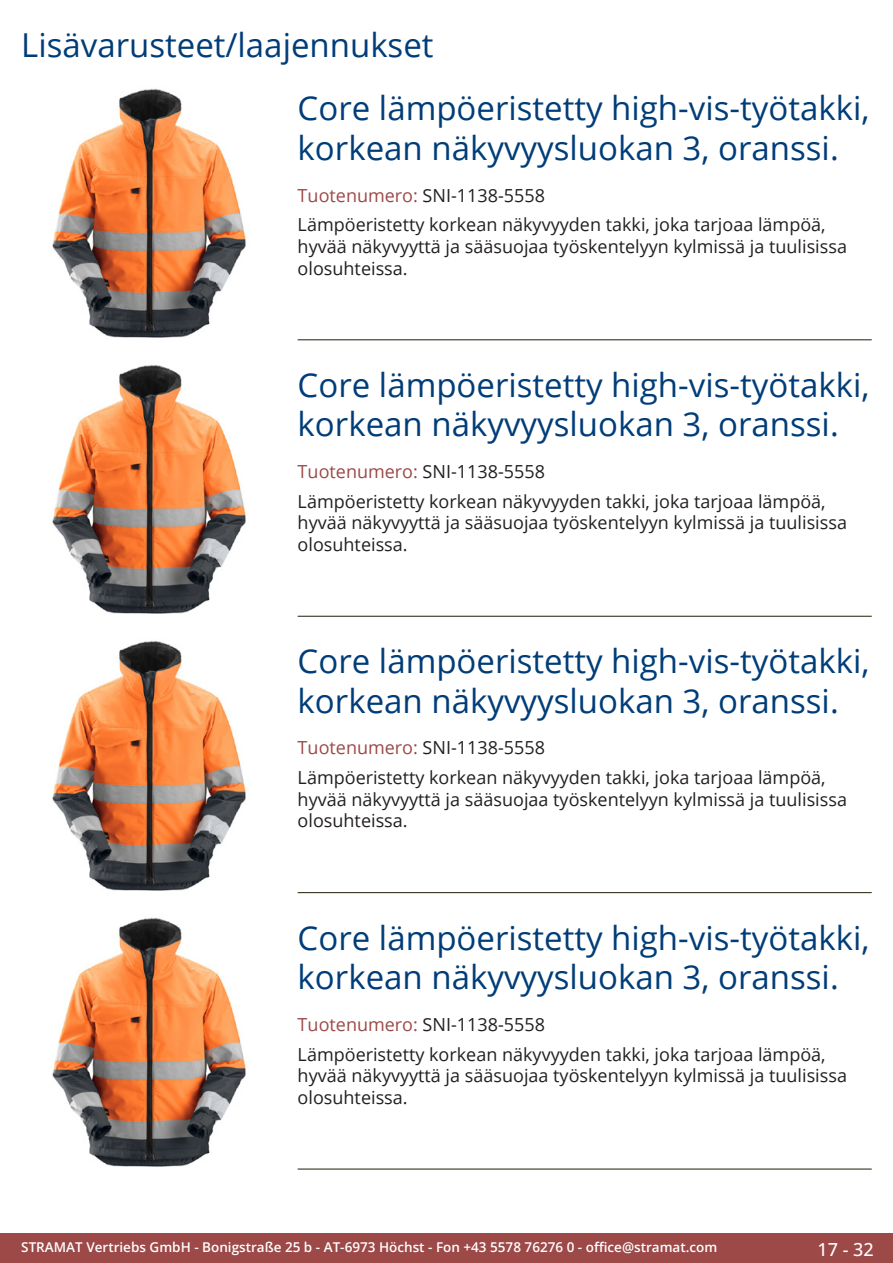
<style>
.page{position:relative;width:893px;height:1263px;background:#fff}
.page>*{position:absolute;margin:0;border:0;box-sizing:border-box;transform-origin:0 0}
.Produkttitel{font:33px/39.6px "Open Sans";color:#003d78}
.RastTitel{font:33px "Open Sans";color:#003d78}
.Beschreibung_Text{font:18px/21.6px "Open Sans";color:#231f20}
.TechDaten_Überschrif{font:18px "Open Sans";color:#231f20}
.t1{font:500 18px "Open Sans";color:#fff}
.t2{font:600 13.5px "Open Sans";color:#fff}
.s1{color:#9c4948}
</style>
<div class="page">
<div style="left:0;top:1233px;width:893px;height:30px;background:#9c4948"></div>
<hr style="left:298px;top:340px;width:574px;height:1px;background:#201d08">
<hr style="left:298px;top:616px;width:574px;height:1px;background:#201d08">
<hr style="left:298px;top:892px;width:574px;height:1px;background:#201d08">
<hr style="left:298px;top:1169px;width:574px;height:1px;background:#201d08">
<img style="left:52px;top:89px;width:194px;height:249px">
<img style="left:52px;top:365px;width:194px;height:249px">
<img style="left:52px;top:641px;width:194px;height:250px">
<img style="left:52px;top:918px;width:194px;height:249px">
<p class="RastTitel" style="left:21px;top:22px;width:414px">Lisävarusteet/laajennukset</p>
<p class="Produkttitel" style="left:298px;top:88px;width:573px">Core lämpöeristetty high-vis-työtakki, korkean näkyvyysluokan 3, oranssi.</p>
<p class="TechDaten_Überschrif" style="left:298px;top:183px;width:249px"><span class="s1">Tuotenumero:</span> SNI-1138-5558</p>
<p class="Beschreibung_Text" style="left:298px;top:214px;width:551px">Lämpöeristetty korkean näkyvyyden takki, joka tarjoaa lämpöä, hyvää näkyvyyttä ja sääsuojaa työskentelyyn kylmissä ja tuulisissa olosuhteissa.</p>
<p class="Produkttitel" style="left:298px;top:364px;width:573px">Core lämpöeristetty high-vis-työtakki, korkean näkyvyysluokan 3, oranssi.</p>
<p class="TechDaten_Überschrif" style="left:298px;top:459px;width:249px"><span class="s1">Tuotenumero:</span> SNI-1138-5558</p>
<p class="Beschreibung_Text" style="left:298px;top:490px;width:551px">Lämpöeristetty korkean näkyvyyden takki, joka tarjoaa lämpöä, hyvää näkyvyyttä ja sääsuojaa työskentelyyn kylmissä ja tuulisissa olosuhteissa.</p>
<p class="Produkttitel" style="left:298px;top:640px;width:573px">Core lämpöeristetty high-vis-työtakki, korkean näkyvyysluokan 3, oranssi.</p>
<p class="TechDaten_Überschrif" style="left:298px;top:735px;width:249px"><span class="s1">Tuotenumero:</span> SNI-1138-5558</p>
<p class="Beschreibung_Text" style="left:298px;top:766px;width:551px">Lämpöeristetty korkean näkyvyyden takki, joka tarjoaa lämpöä, hyvää näkyvyyttä ja sääsuojaa työskentelyyn kylmissä ja tuulisissa olosuhteissa.</p>
<p class="Produkttitel" style="left:298px;top:917px;width:573px">Core lämpöeristetty high-vis-työtakki, korkean näkyvyysluokan 3, oranssi.</p>
<p class="TechDaten_Überschrif" style="left:298px;top:1012px;width:249px"><span class="s1">Tuotenumero:</span> SNI-1138-5558</p>
<p class="Beschreibung_Text" style="left:298px;top:1043px;width:551px">Lämpöeristetty korkean näkyvyyden takki, joka tarjoaa lämpöä, hyvää näkyvyyttä ja sääsuojaa työskentelyyn kylmissä ja tuulisissa olosuhteissa.</p>
<p class="t2" style="left:21px;top:1238px;width:698px">STRAMAT Vertriebs GmbH - Bonigstraße 25 b - AT-6973 Höchst - Fon +43 5578 76276 0 - office@stramat.com</p>
<p class="t1" style="left:817px;top:1237px;width:58px">17 - 32</p>
</div>
